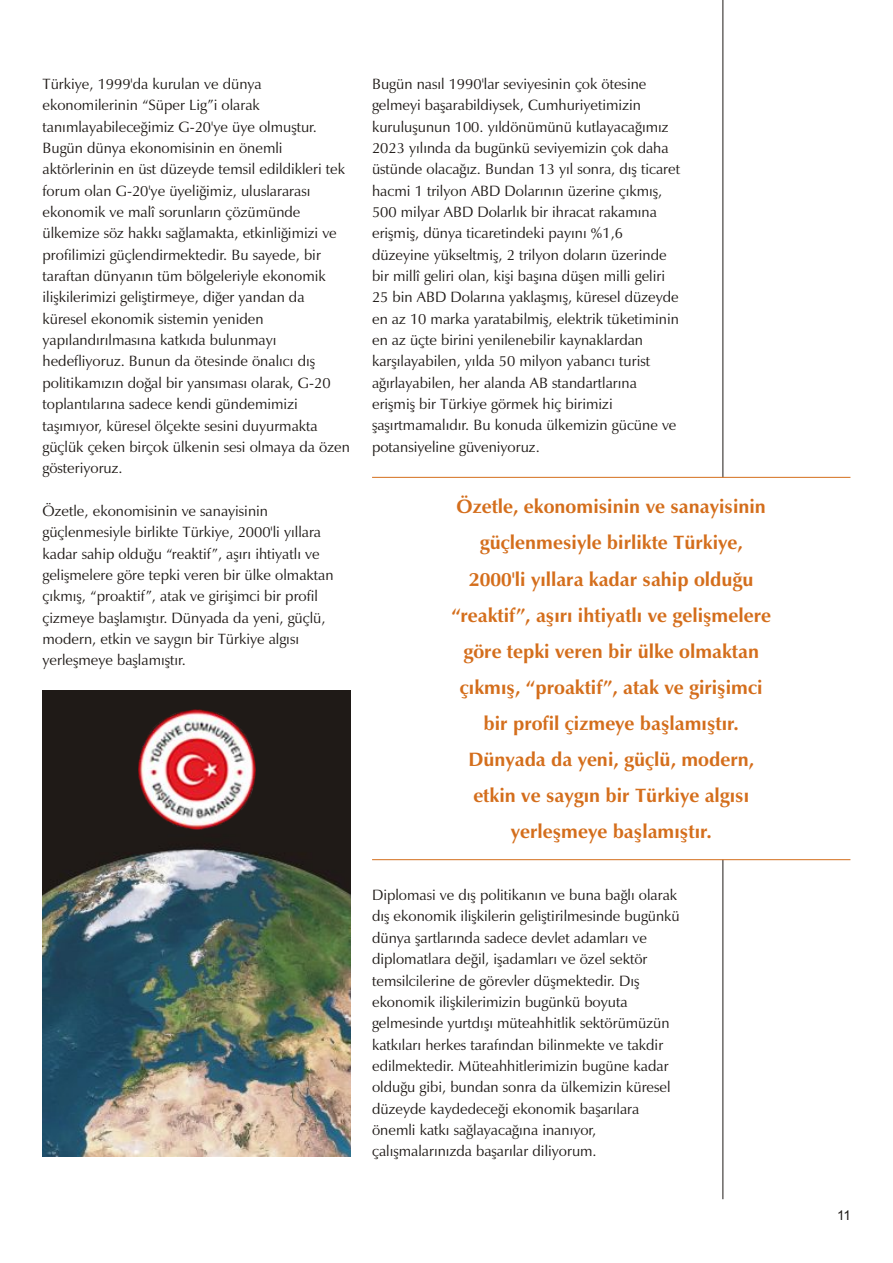
<style>
.page{position:relative;width:893px;height:1263px;background:#fff}
.page>*{position:absolute;margin:0;border:0;box-sizing:border-box;transform-origin:0 0}
.t1{font:700 19.5px/36.2px "Zapf Humanist 601 BT";color:#d46e1c;text-align:center}
.t2{font:15px/21.3px "Zapf Humanist 601 BT";color:#1f1a17}
.t3{font:13.5px "Arial";color:#1f1a17}
</style>
<div class="page">
<hr style="left:722px;top:0;width:1px;height:477px;background:#1f1a17">
<hr style="left:722px;top:860px;width:1px;height:339px;background:#1f1a17">
<hr style="left:372px;top:477px;width:478px;height:1px;background:#d46e1c">
<hr style="left:372px;top:859px;width:478px;height:1px;background:#d46e1c">
<img style="left:43px;top:691px;width:308px;height:465px">
<img style="left:138px;top:710px;width:117px;height:119px">
<p class="t2" style="left:43px;top:74px;width:309px">Türkiye, 1999'da kurulan ve dünya ekonomilerinin “Süper Lig”i olarak tanımlayabileceğimiz G-20'ye üye olmuştur.<br>Bugün dünya ekonomisinin en önemli aktörlerinin en üst düzeyde temsil edildikleri tek forum olan G-20'ye üyeliğimiz, uluslararası ekonomik ve malî sorunların çözümünde ülkemize söz hakkı sağlamakta, etkinliğimizi ve profilimizi güçlendirmektedir. Bu sayede, bir taraftan dünyanın tüm bölgeleriyle ekonomik ilişkilerimizi geliştirmeye, diğer yandan da küresel ekonomik sistemin yeniden yapılandırılmasına katkıda bulunmayı hedefliyoruz. Bunun da ötesinde önalıcı dış politikamızın doğal bir yansıması olarak, G-20 toplantılarına sadece kendi gündemimizi taşımıyor, küresel ölçekte sesini duyurmakta güçlük çeken birçok ülkenin sesi olmaya da özen gösteriyoruz.</p>
<p class="t2" style="left:43px;top:501px;width:293px">Özetle, ekonomisinin ve sanayisinin güçlenmesiyle birlikte Türkiye, 2000'li yıllara kadar sahip olduğu “reaktif”, aşırı ihtiyatlı ve gelişmelere göre tepki veren bir ülke olmaktan çıkmış, “proaktif”, atak ve girişimci bir profil çizmeye başlamıştır. Dünyada da yeni, güçlü, modern, etkin ve saygın bir Türkiye algısı yerleşmeye başlamıştır.</p>
<p class="t2" style="left:372px;top:74px;width:309px">Bugün nasıl 1990'lar seviyesinin çok ötesine gelmeyi başarabildiysek, Cumhuriyetimizin kuruluşunun 100. yıldönümünü kutlayacağımız 2023 yılında da bugünkü seviyemizin çok daha üstünde olacağız. Bundan 13 yıl sonra, dış ticaret hacmi 1 trilyon ABD Dolarının üzerine çıkmış, 500 milyar ABD Dolarlık bir ihracat rakamına erişmiş, dünya ticaretindeki payını %1,6 düzeyine yükseltmiş, 2 trilyon doların üzerinde bir millî geliri olan, kişi başına düşen milli geliri 25 bin ABD Dolarına yaklaşmış, küresel düzeyde en az 10 marka yaratabilmiş, elektrik tüketiminin en az üçte birini yenilenebilir kaynaklardan karşılayabilen, yılda 50 milyon yabancı turist ağırlayabilen, her alanda AB standartlarına erişmiş bir Türkiye görmek hiç birimizi şaşırtmamalıdır. Bu konuda ülkemizin gücüne ve potansiyeline güveniyoruz.</p>
<p class="t1" style="left:451px;top:490px;width:321px">Özetle, ekonomisinin ve sanayisinin güçlenmesiyle birlikte Türkiye, 2000'li yıllara kadar sahip olduğu “reaktif”, aşırı ihtiyatlı ve gelişmelere göre tepki veren bir ülke olmaktan çıkmış, “proaktif”, atak ve girişimci bir profil çizmeye başlamıştır.<br>Dünyada da yeni, güçlü, modern, etkin ve saygın bir Türkiye algısı yerleşmeye başlamıştır.</p>
<p class="t2" style="left:372px;top:885px;width:309px">Diplomasi ve dış politikanın ve buna bağlı olarak dış ekonomik ilişkilerin geliştirilmesinde bugünkü dünya şartlarında sadece devlet adamları ve diplomatlara değil, işadamları ve özel sektör temsilcilerine de görevler düşmektedir. Dış ekonomik ilişkilerimizin bugünkü boyuta gelmesinde yurtdışı müteahhitlik sektörümüzün katkıları herkes tarafından bilinmekte ve takdir edilmektedir. Müteahhitlerimizin bugüne kadar olduğu gibi, bundan sonra da ülkemizin küresel düzeyde kaydedeceği ekonomik başarılara önemli katkı sağlayacağına inanıyor, çalışmalarınızda başarılar diliyorum.</p>
<p class="t3" style="left:837px;top:1210px;width:16px">11</p>
</div>
